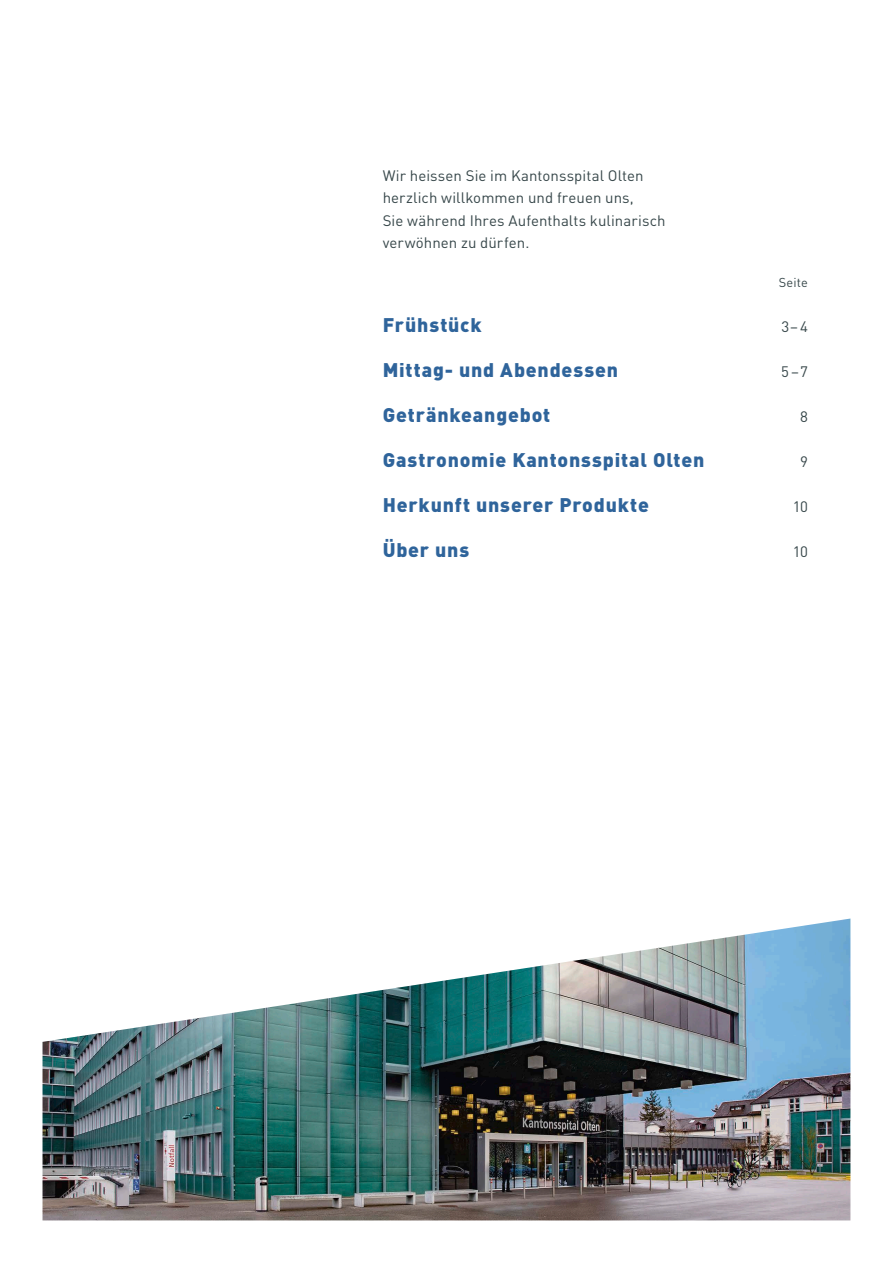
<style>
.page{position:relative;width:893px;height:1263px;background:#fff}
.page>*{position:absolute;margin:0;border:0;box-sizing:border-box;transform-origin:0 0}
._02_Grundtext_10_15{font:900 19.5px "DINOT";letter-spacing:.04em;color:#2f649b}
._02_Grundtext_10_15-2{font:15px/22.5px "DINOT";letter-spacing:.005em;color:#37474a}
._02_Grundtext_10_15-3{font:12.75px "DINOT";letter-spacing:.015em;color:#37474a}
</style>
<div class="page">
<img style="left:43px;top:918px;width:807px;height:302px">
<p class="_02_Grundtext_10_15-2" style="left:383px;top:163px;width:284px">Wir heissen Sie im Kantonsspital Olten herzlich willkommen und freuen uns,<br>Sie während Ihres Aufenthalts kulinarisch verwöhnen zu dürfen.</p>
<p class="_02_Grundtext_10_15-3" style="left:779px;top:273px;width:31px">Seite</p>
<p class="_02_Grundtext_10_15" style="left:383px;top:309px;width:100px">Frühstück</p>
<p class="_02_Grundtext_10_15-2" style="left:781px;top:314px;width:28px">3–4</p>
<p class="_02_Grundtext_10_15" style="left:383px;top:354px;width:237px">Mittag- und Abendessen</p>
<p class="_02_Grundtext_10_15-2" style="left:781px;top:359px;width:28px">5–7</p>
<p class="_02_Grundtext_10_15" style="left:383px;top:399px;width:169px">Getränkeangebot</p>
<p class="_02_Grundtext_10_15-2" style="left:800px;top:404px;width:9px">8</p>
<p class="_02_Grundtext_10_15" style="left:383px;top:444px;width:323px">Gastronomie Kantonsspital Olten</p>
<p class="_02_Grundtext_10_15-2" style="left:800px;top:449px;width:9px">9</p>
<p class="_02_Grundtext_10_15" style="left:383px;top:489px;width:268px">Herkunft unserer Produkte</p>
<p class="_02_Grundtext_10_15-2" style="left:793px;top:494px;width:17px">10</p>
<p class="_02_Grundtext_10_15" style="left:383px;top:534px;width:88px">Über uns</p>
<p class="_02_Grundtext_10_15-2" style="left:793px;top:539px;width:17px">10</p>
</div>
